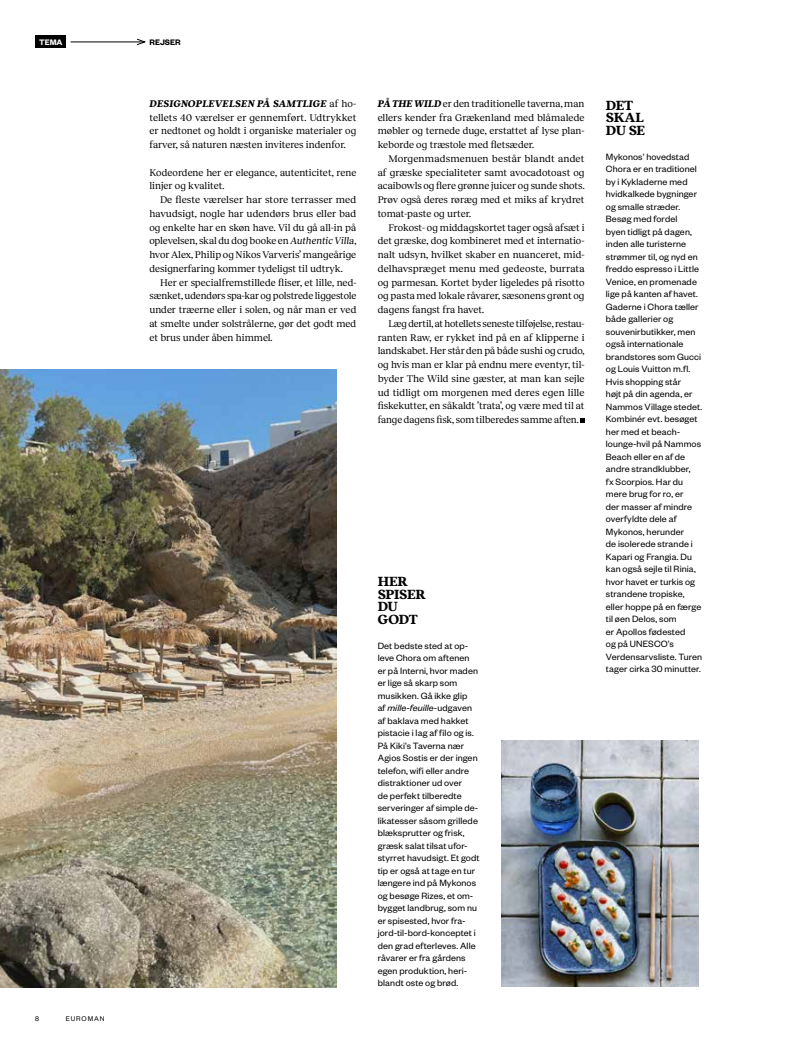
<style>
.page{position:relative;width:798px;height:1056px;background:#fff}
.page>*{position:absolute;margin:0;border:0;box-sizing:border-box;transform-origin:0 0}
.t1{font:700 13.75px/12.5px "Reckless";letter-spacing:-.02em;color:#000}
.t2{font:10px/13.8px "Reckless";letter-spacing:-.005em;color:#000;text-align:justify}
.t3{font:10px/12.5px "Founders Grotesk";letter-spacing:.015em;color:#000}
.t4{font:600 8.75px "Founders Grotesk";color:#000}
.t5{font:600 8.75px "Founders Grotesk";color:#fff}
.t6{font:7.5px "Founders Grotesk";letter-spacing:.12em;color:#000}
.s1{font-weight:700;font-style:italic}
.s2{font-style:italic}
</style>
<div class="page">
<div style="left:35px;top:35px;width:31px;height:13px;background:#000"></div>
<hr style="left:71px;top:42px;width:74px;height:1px;background:#000">
<svg style="left:136px;top:38px;width:10px;height:7px"></svg>
<svg style="left:580px;top:419px;width:4px;height:4px"></svg>
<img style="left:501px;top:740px;width:197px;height:246px">
<img style="left:0;top:370px;width:337px;height:617px">
<p class="t5" style="left:39px;top:36px;width:25px">TEMA</p>
<p class="t4" style="left:149px;top:36px;width:32px">REJSER</p>
<p class="t2" style="left:149px;top:96px;width:208px"><span class="s1">DESIGNOPLEVELSEN PÅ SAMTLIGE</span> af ho&shy;tellets 40 værelser er gennemført. Udtrykket er nedtonet og holdt i organiske materialer og farver, så naturen næsten inviteres indenfor.</p>
<p class="t2" style="left:149px;top:165px;width:208px">Kodeordene her er elegance, autenticitet, rene linjer og kvalitet.</p>
<p class="t2" style="left:149px;top:192px;width:208px;text-indent:11px">De fleste værelser har store terrasser med havudsigt, nogle har udendørs brus eller bad og enkelte har en skøn have. Vil du gå all-in på oplevelsen, skal du dog booke en <span class="s2">Authentic Villa</span>, hvor Alex, Philip og Nikos Varveris’ mangeårige designerfaring kommer tydeligst til udtryk.</p>
<p class="t2" style="left:149px;top:275px;width:208px;text-indent:11px">Her er specialfremstillede fliser, et lille, ned&shy;sænket, udendørs spa-kar og polstrede liggestole under træerne eller i solen, og når man er ved at smelte under solstrålerne, gør det godt med et brus under åben himmel.</p>
<p class="t2" style="left:377px;top:96px;width:208px"><span class="s1">PÅ THE WILD</span> er den traditionelle taverna, man ellers kender fra Grækenland med blåmalede møbler og ternede duge, erstattet af lyse plan&shy;keborde og træstole med fletsæder.</p>
<p class="t2" style="left:377px;top:151px;width:208px;text-indent:11px">Morgenmadsmenuen består blandt andet af græske specialiteter samt avocadotoast og acaibowls og flere grønne juicer og sunde shots.<br>Prøv også deres røræg med et miks af krydret tomat-paste og urter.</p>
<p class="t2" style="left:377px;top:220px;width:208px;text-indent:11px">Frokost- og middagskortet tager også afsæt i det græske, dog kombineret med et internatio&shy;nalt udsyn, hvilket skaber en nuanceret, mid&shy;delhavspræget menu med gedeoste, burrata og parmesan. Kortet byder ligeledes på risotto og pasta med lokale råvarer, sæsonens grønt og dagens fangst fra havet.</p>
<p class="t2" style="left:377px;top:316px;width:208px;text-indent:11px">Læg dertil, at hotellets seneste tilføjelse, restau&shy;ranten Raw, er rykket ind på en af klipperne i landskabet. Her står den på både sushi og crudo, og hvis man er klar på endnu mere eventyr, til&shy;byder The Wild sine gæster, at man kan sejle ud tidligt om morgenen med deres egen lille fiskekutter, en såkaldt ’trata’, og være med til at fange dagens fisk, som tilberedes samme aften.</p>
<p class="t6" style="left:35px;top:1013px;width:5px">8</p>
<p class="t6" style="left:66px;top:1013px;width:40px">EUROMAN</p>
<h1 class="t1" style="left:377px;top:574px;width:50px">HER<br>SPISER<br>DU<br>GODT</h1>
<p class="t3" style="left:377px;top:639px;width:103px">Det bedste sted at op&shy;leve Chora om aftenen er på Interni, hvor maden er lige så skarp som musikken. Gå ikke glip<br>af <span class="s2">mille-feuille</span>-udgaven af baklava med hakket pistacie i lag af filo og is.<br>På Kiki’s Taverna nær<br>Agios Sostis er der ingen telefon, wifi eller andre distraktioner ud over<br>de perfekt tilberedte serveringer af simple de&shy;likatesser såsom grillede blæksprutter og frisk, græsk salat tilsat ufor&shy;styrret havudsigt. Et godt tip er også at tage en tur længere ind på Mykonos og besøge Rizes, et om&shy;bygget landbrug, som nu er spisested, hvor fra&shy;jord-til-bord-konceptet i den grad efterleves. Alle råvarer er fra gårdens egen produktion, heri&shy;blandt oste og brød.</p>
<h1 class="t1" style="left:605px;top:98px;width:41px">DET<br>SKAL<br>DU SE</h1>
<p class="t3" style="left:605px;top:150px;width:98px">Mykonos’ hovedstad<br>Chora er en traditionel by i Kykladerne med hvidkalkede bygninger og smalle stræder.<br>Besøg med fordel<br>byen tidligt på dagen, inden alle turisterne strømmer til, og nyd en freddo espresso i Little<br>Venice, en promenade lige på kanten af havet.<br>Gaderne i Chora tæller både gallerier og souvenirbutikker, men også internationale brandstores som Gucci og Louis Vuitton m.fl.<br>Hvis shopping står<br>højt på din agenda, er<br>Nammos Village stedet.<br>Kombinér evt. besøget her med et beach&shy;lounge-hvil på Nammos<br>Beach eller en af de andre strandklubber,<br>fx Scorpios. Har du mere brug for ro, er<br>der masser af mindre overfyldte dele af<br>Mykonos, herunder<br>de isolerede strande i<br>Kapari og Frangia. Du kan også sejle til Rinia, hvor havet er turkis og strandene tropiske, eller hoppe på en færge til øen Delos, som<br>er Apollos fødested<br>og på UNESCO’s<br>Verdensarvsliste. Turen tager cirka 30 minutter.</p>
</div>
